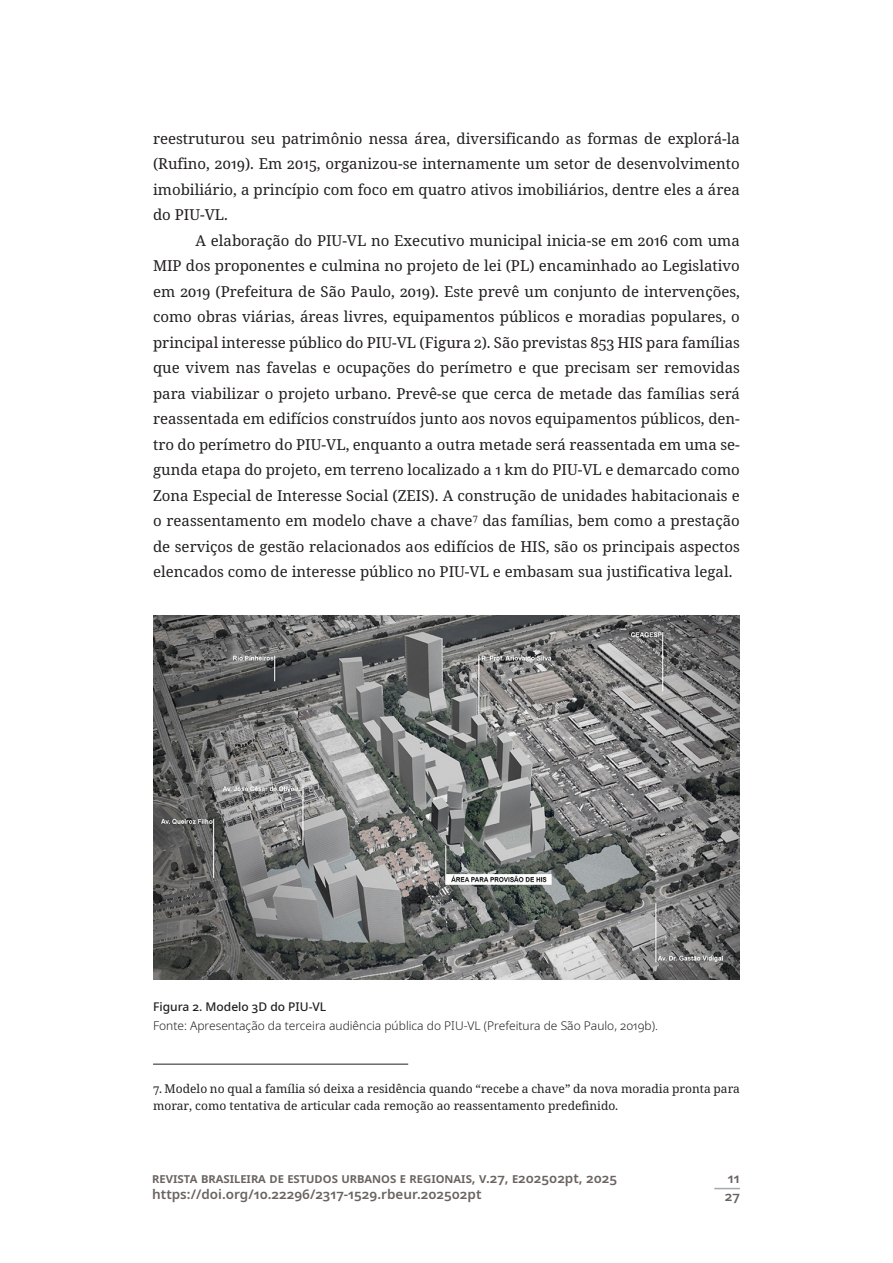
<style>
.page{position:relative;width:893px;height:1263px;background:#fff}
.page>*{position:absolute;margin:0;border:0;box-sizing:border-box;transform-origin:0 0}
.texto_nor_ant{font:15px/25.5px "Noto Serif";color:#231f20;text-align:justify}
.texto_nor{font:15px/25.5px "Noto Serif";color:#231f20;text-align:justify}
.t1{font:600 13.5px/16.5px "Noto Sans";color:#6b6360}
.nota_rod{font:12px/16.5px "Noto Serif";color:#231f20}
.legenda_esq{font:300 12px "Noto Sans";color:#231f20}
.titulo_tab_fig{font:500 12px "Noto Sans";color:#231f20}
</style>
<div class="page">
<svg style="left:714px;top:1188px;width:26px;height:1px"></svg>
<img style="left:153px;top:615px;width:587px;height:364px">
<hr style="left:153px;top:1064px;width:255px;height:1px;background:#231f20">
<p class="texto_nor" style="left:153px;top:126px;width:588px">reestruturou seu patrimônio nessa área, diversificando as formas de explorá-la (Rufino, 2019). Em 2015, organizou-se internamente um setor de desenvolvimento imobiliário, a princípio com foco em quatro ativos imobiliários, dentre eles a área do PIU-VL.</p>
<p class="texto_nor_ant" style="left:153px;top:228px;width:588px;text-indent:43px">A elaboração do PIU-VL no Executivo municipal inicia-se em 2016 com uma MIP dos proponentes e culmina no projeto de lei (PL) encaminhado ao Legislativo em 2019 (Prefeitura de São Paulo, 2019). Este prevê um conjunto de intervenções, como obras viárias, áreas livres, equipamentos públicos e moradias populares, o principal interesse público do PIU-VL (Figura 2). São previstas 853 HIS para famílias que vivem nas favelas e ocupações do perímetro e que precisam ser removidas para viabilizar o projeto urbano. Prevê-se que cerca de metade das famílias será reassentada em edifícios construídos junto aos novos equipamentos públicos, den&shy;tro do perímetro do PIU-VL, enquanto a outra metade será reassentada em uma se&shy;gunda etapa do projeto, em terreno localizado a 1 km do PIU-VL e demarcado como Zona Especial de Interesse Social (ZEIS). A construção de unidades habitacionais e o reassentamento em modelo chave a chave<sup>7</sup> das famílias, bem como a prestação de serviços de gestão relacionados aos edifícios de HIS, são os principais aspectos elencados como de interesse público no PIU-VL e embasam sua justificativa legal.</p>
<p class="titulo_tab_fig" style="left:153px;top:998px;width:175px">Figura 2. Modelo 3D do PIU-VL</p>
<p class="legenda_esq" style="left:153px;top:1017px;width:506px">Fonte: Apresentação da terceira audiência pública do PIU-VL (Prefeitura de São Paulo, 2019b).</p>
<p class="nota_rod" style="left:153px;top:1081px;width:588px">7. Modelo no qual a família só deixa a residência quando “recebe a chave” da nova moradia pronta para morar, como tentativa de articular cada remoção ao reassentamento predefinido.</p>
<p class="t1" style="left:152px;top:1170px;width:466px">REVISTA BRASILEIRA DE ESTUDOS URBANOS E REGIONAIS, V.27, E202502PT, 2025<br>HTTPS://DOI.ORG/10.22296/2317-1529.RBEUR.202502PT</p>
<p class="t1" style="left:725px;top:1169px;width:17px;line-height:18.6px">11<br>27</p>
</div>
